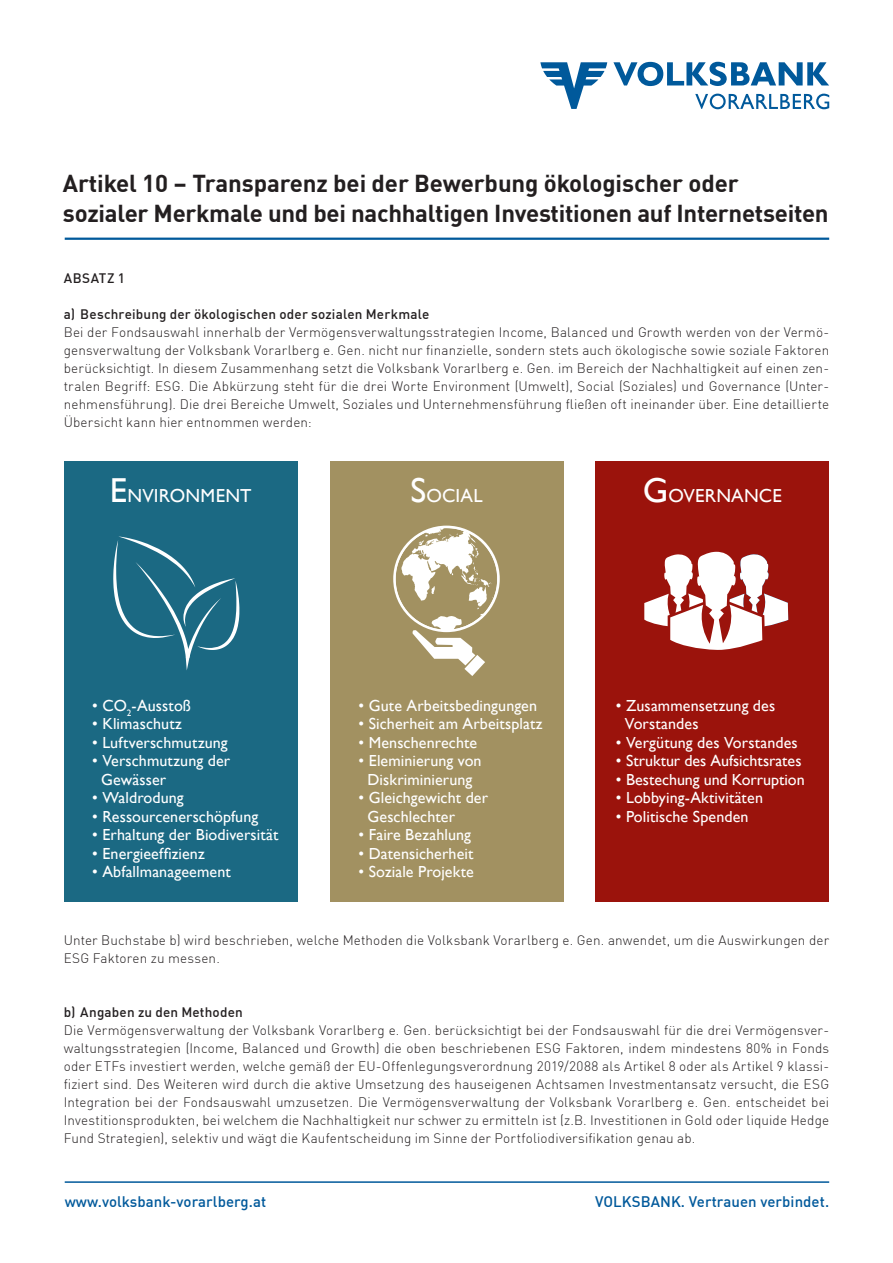
<style>
.page{position:relative;width:893px;height:1263px;background:#fff}
.page>*{position:absolute;margin:0;border:0;box-sizing:border-box;transform-origin:0 0}
.t1{font:700 24px/30px "DINOT";letter-spacing:-.01em;color:#231f20}
.t2{font:18.9px "Gill Sans";letter-spacing:.01em;color:#fff}
.t3{font:16.05px/18.5px "Gill Sans";letter-spacing:.005em;color:#fff}
.t4{font:500 15px "DINOT";letter-spacing:.005em;color:#00599b}
.Subheadline{font:300 13.5px/18px "DINOT";letter-spacing:.01em;color:#231f20;text-align:justify}
.Subheadline-2{font:500 13.5px "DINOT";letter-spacing:.015em;color:#231f20}
.s1{font-size:34.65px}
</style>
<div class="page">
<hr style="left:65px;top:238px;width:764px;height:2px;background:#00599b">
<hr style="left:65px;top:1181px;width:764px;height:2px;background:#00599b">
<svg style="left:695px;top:94px;width:134px;height:15px"></svg>
<svg style="left:613px;top:62px;width:216px;height:24px"></svg>
<svg style="left:540px;top:62px;width:67px;height:47px"></svg>
<div style="left:64px;top:460px;width:234px;height:441px;background:#1b6983"></div>
<svg style="left:113px;top:536px;width:126px;height:134px"></svg>
<div style="left:330px;top:460px;width:233px;height:441px;background:#a29161"></div>
<svg style="left:394px;top:527px;width:104px;height:149px"></svg>
<div style="left:393px;top:526px;width:107px;height:106px;border:2px solid #fff;border-radius:50%"></div>
<div style="left:595px;top:460px;width:234px;height:441px;background:#9b130c"></div>
<svg style="left:644px;top:551px;width:144px;height:99px"></svg>
<p class="t1" style="left:63px;top:166px;width:767px">Artikel 10 – Transparenz bei der Bewerbung ökologischer oder sozialer Merkmale und bei nachhaltigen Investitionen auf Internetseiten</p>
<p class="Subheadline-2" style="left:64px;top:268px;width:63px">ABSATZ 1</p>
<p class="Subheadline-2" style="left:64px;top:304px;width:367px">a) Beschreibung der ökologischen oder sozialen Merkmale</p>
<p class="Subheadline" style="left:64px;top:322px;width:767px">Bei der Fondsauswahl innerhalb der Vermögensverwaltungsstrategien Income, Balanced und Growth werden von der Vermö&shy;gensverwaltung der Volksbank Vorarlberg e. Gen. nicht nur finanzielle, sondern stets auch ökologische sowie soziale Faktoren berücksichtigt. In diesem Zusammenhang setzt die Volksbank Vorarlberg e. Gen. im Bereich der Nachhaltigkeit auf einen zen&shy;tralen Begriff: ESG. Die Abkürzung steht für die drei Worte Environment (Umwelt), Social (Soziales) und Governance (Unter&shy;nehmensführung). Die drei Bereiche Umwelt, Soziales und Unternehmensführung fließen oft ineinander über. Eine detaillierte Übersicht kann hier entnommen werden:</p>
<p class="t2" style="left:110px;top:485px;width:143px"><span class="s1">E</span>NVIRONMENT</p>
<p class="t3" style="left:92px;top:696px;width:100px">• CO<sub>2</sub>-Ausstoß</p>
<p class="t3" style="left:92px;top:715px;width:91px">• Klimaschutz</p>
<p class="t3" style="left:92px;top:733px;width:137px">• Luftverschmutzung</p>
<p class="t3" style="left:101px;top:752px;width:131px;text-indent:-9px">• Verschmutzung der<br>Gewässer</p>
<p class="t3" style="left:92px;top:789px;width:93px">• Waldrodung</p>
<p class="t3" style="left:92px;top:807px;width:168px">• Ressourcenerschöpfung</p>
<p class="t3" style="left:92px;top:826px;width:188px">• Erhaltung der Biodiversität</p>
<p class="t3" style="left:92px;top:844px;width:114px">• Energieeffizienz</p>
<p class="t3" style="left:92px;top:863px;width:140px">• Abfallmanageement</p>
<p class="t2" style="left:410px;top:485px;width:74px"><span class="s1">S</span>OCIAL</p>
<p class="t2" style="left:643px;top:485px;width:139px"><span class="s1">G</span>OVERNANCE</p>
<p class="t3" style="left:359px;top:696px;width:180px">• Gute Arbeitsbedingungen</p>
<p class="t3" style="left:359px;top:715px;width:186px">• Sicherheit am Arbeitsplatz</p>
<p class="t3" style="left:359px;top:733px;width:120px">• Menschenrechte</p>
<p class="t3" style="left:359px;top:752px;width:124px;text-align:center">• Eleminierung von<br>Diskriminierung</p>
<p class="t3" style="left:359px;top:789px;width:131px">• Gleichgewicht der</p>
<p class="t3" style="left:367px;top:807px;width:89px">Geschlechter</p>
<p class="t3" style="left:359px;top:826px;width:114px">• Faire Bezahlung</p>
<p class="t3" style="left:359px;top:844px;width:116px">• Datensicherheit</p>
<p class="t3" style="left:359px;top:863px;width:117px">• Soziale Projekte</p>
<p class="t3" style="left:616px;top:696px;width:161px">• Zusammensetzung des</p>
<p class="t3" style="left:625px;top:715px;width:75px">Vorstandes</p>
<p class="t3" style="left:616px;top:733px;width:183px">• Vergütung des Vorstandes</p>
<p class="t3" style="left:616px;top:752px;width:187px">• Struktur des Aufsichtsrates</p>
<p class="t3" style="left:616px;top:770px;width:190px">• Bestechung und Korruption</p>
<p class="t3" style="left:616px;top:789px;width:149px">• Lobbying-Aktivitäten</p>
<p class="t3" style="left:616px;top:807px;width:134px">• Politische Spenden</p>
<p class="Subheadline" style="left:64px;top:930px;width:767px">Unter Buchstabe b) wird beschrieben, welche Methoden die Volksbank Vorarlberg e. Gen. anwendet, um die Auswirkungen der<br>ESG Faktoren zu messen.</p>
<p class="Subheadline-2" style="left:64px;top:1002px;width:181px">b) Angaben zu den Methoden</p>
<p class="Subheadline" style="left:64px;top:1020px;width:767px">Die Vermögensverwaltung der Volksbank Vorarlberg e. Gen. berücksichtigt bei der Fondsauswahl für die drei Vermögensver&shy;waltungsstrategien (Income, Balanced und Growth) die oben beschriebenen ESG Faktoren, indem mindestens 80% in Fonds oder ETFs investiert werden, welche gemäß der EU-Offenlegungsverordnung 2019/2088 als Artikel 8 oder als Artikel 9 klassi&shy;fiziert sind. Des Weiteren wird durch die aktive Umsetzung des hauseigenen Achtsamen Investmentansatz versucht, die ESG Integration bei der Fondsauswahl umzusetzen. Die Vermögensverwaltung der Volksbank Vorarlberg e. Gen. entscheidet bei Investitionsprodukten, bei welchem die Nachhaltigkeit nur schwer zu ermitteln ist (z.B. Investitionen in Gold oder liquide Hedge Fund Strategien), selektiv und wägt die Kaufentscheidung im Sinne der Portfoliodiversifikation genau ab.</p>
<p class="t4" style="left:65px;top:1190px;width:203px">www.volksbank-vorarlberg.at</p>
<p class="t4" style="left:595px;top:1190px;width:236px">VOLKSBANK. Vertrauen verbindet.</p>
</div>
